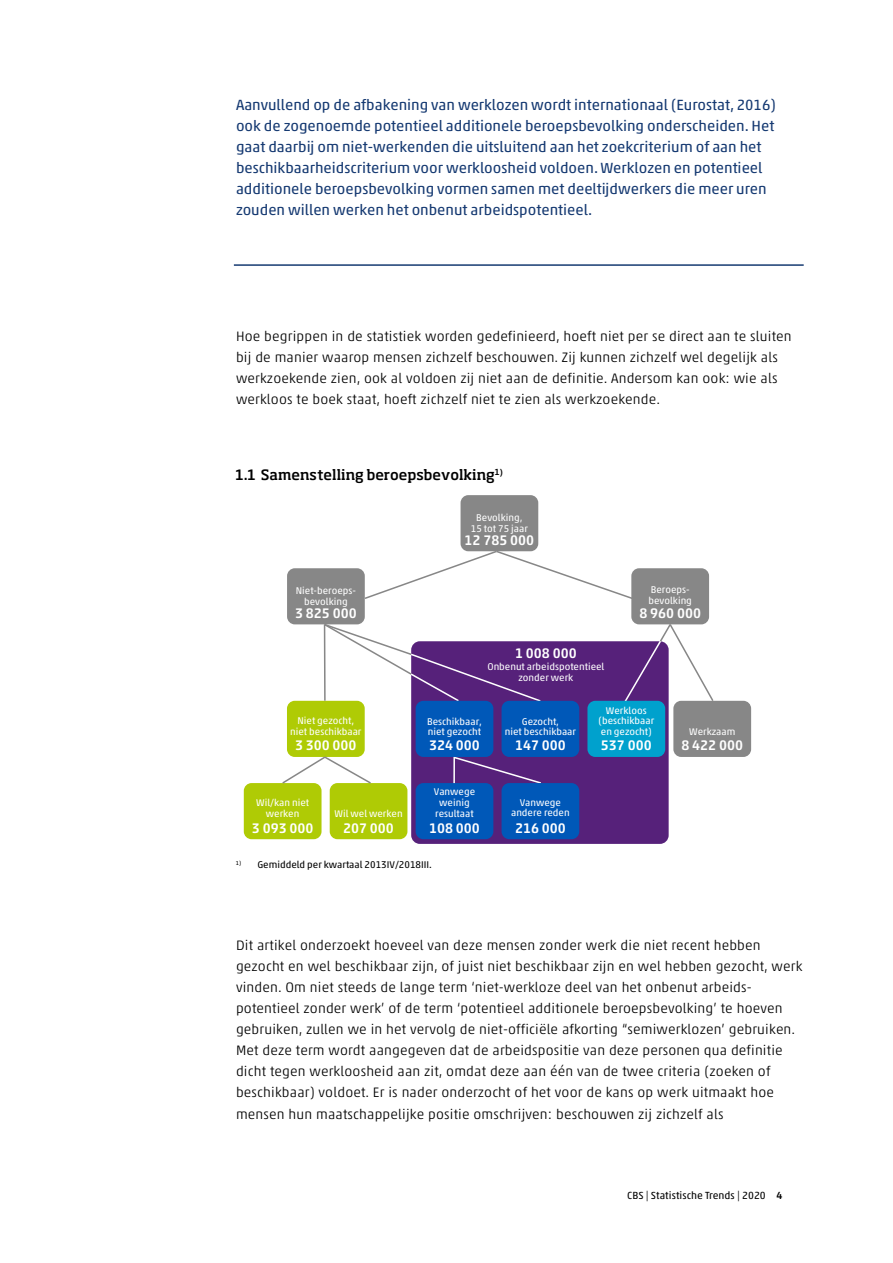
<style>
.page{position:relative;width:893px;height:1263px;background:#fff}
.page>*{position:absolute;margin:0;border:0;box-sizing:border-box;transform-origin:0 0}
.t1{font:15px/21px "Akko Pro";color:#163a72}
.t2{font:500 14.1px "Akko Pro";color:#fff}
.t3{font:500 14.1px "Soho Pro";color:#000}
.t4{font:300 13.8px/21px "Akko Pro";letter-spacing:.01em;color:#000}
.t5{font:10.5px "Akko Pro";letter-spacing:.005em;color:#000}
.t6{font:9.9px/10.6px "Akko Pro";color:#fff;text-align:center}
.t7{font:9.9px "Akko Pro";color:#000}
.s1{font-weight:500}
</style>
<div class="page">
<hr style="left:234px;top:264px;width:570px;height:2px;background:#163a72">
<div style="left:411px;top:641px;width:258px;height:203px;background:#56217a;border-radius:9px"></div>
<div style="left:244px;top:783px;width:78px;height:56px;background:#afcb05;border-radius:8px"></div>
<div style="left:287px;top:701px;width:78px;height:56px;background:#afcb05;border-radius:8px"></div>
<div style="left:330px;top:783px;width:77px;height:56px;background:#afcb05;border-radius:8px"></div>
<svg style="left:365px;top:549px;width:266px;height:50px"></svg>
<svg style="left:281px;top:755px;width:92px;height:30px"></svg>
<svg style="left:453px;top:755px;width:88px;height:30px"></svg>
<svg style="left:322px;top:622px;width:219px;height:96px"></svg>
<svg style="left:623px;top:622px;width:92px;height:82px"></svg>
<div style="left:287px;top:568px;width:78px;height:56px;background:#878787;border-radius:8px"></div>
<div style="left:631px;top:568px;width:78px;height:56px;background:#878787;border-radius:8px"></div>
<div style="left:461px;top:495px;width:77px;height:56px;background:#878787;border-radius:8px"></div>
<div style="left:673px;top:701px;width:78px;height:56px;background:#878787;border-radius:8px"></div>
<div style="left:502px;top:783px;width:77px;height:56px;background:#0058b8;border-radius:8px"></div>
<div style="left:416px;top:783px;width:77px;height:56px;background:#0058b8;border-radius:8px"></div>
<div style="left:502px;top:701px;width:77px;height:56px;background:#0058b8;border-radius:8px"></div>
<div style="left:416px;top:701px;width:77px;height:56px;background:#0058b8;border-radius:8px"></div>
<div style="left:587px;top:701px;width:78px;height:56px;background:#00a1cd;border-radius:8px"></div>
<p class="t1" style="left:236px;top:94px;width:541px">Aanvullend op de afbakening van werklozen wordt internationaal (Eurostat, 2016) ook de zogenoemde potentieel additionele beroepsbevolking onderscheiden. Het gaat daarbij om niet-werkenden die uitsluitend aan het zoekcriterium of aan het beschikbaarheidscriterium voor werkloosheid voldoen. Werklozen en potentieel additionele beroepsbevolking vormen samen met deeltijdwerkers die meer uren zouden willen werken het onbenut arbeidspotentieel.</p>
<p class="t4" style="left:236px;top:326px;width:557px">Hoe begrippen in de statistiek worden gedefinieerd, hoeft niet per se direct aan te sluiten bij de manier waarop mensen zichzelf beschouwen. Zij kunnen zichzelf wel degelijk als werkzoekende zien, ook al voldoen zij niet aan de definitie. Andersom kan ook: wie als werkloos te boek staat, hoeft zichzelf niet te zien als werkzoekende.</p>
<p class="t3" style="left:235px;top:465px;width:269px">1.1 Samenstelling beroepsbevolking<sup>1)</sup></p>
<p class="t6" style="left:471px;top:512px;width:59px">Bevolking,<br>15 tot 75 jaar</p>
<p class="t2" style="left:465px;top:531px;width:71px">12 785 000</p>
<p class="t6" style="left:296px;top:585px;width:62px">Niet-beroeps&shy;bevolking</p>
<p class="t2" style="left:295px;top:604px;width:63px">3 825 000</p>
<p class="t6" style="left:648px;top:585px;width:45px;text-align:left">Beroeps&shy;bevolking</p>
<p class="t2" style="left:639px;top:604px;width:63px">8 960 000</p>
<p class="t2" style="left:515px;top:644px;width:63px">1 008 000</p>
<p class="t6" style="left:487px;top:661px;width:119px">Onbenut arbeidspotentieel zonder werk</p>
<p class="t6" style="left:290px;top:715px;width:73px">Niet gezocht, niet beschikbaar</p>
<p class="t6" style="left:427px;top:716px;width:56px;text-align:left">Beschikbaar, niet gezocht</p>
<p class="t6" style="left:505px;top:716px;width:73px">Gezocht,<br>niet beschikbaar</p>
<p class="t6" style="left:598px;top:705px;width:57px">Werkloos (beschikbaar en gezocht)</p>
<p class="t6" style="left:689px;top:726px;width:48px">Werkzaam</p>
<p class="t2" style="left:295px;top:737px;width:63px">3 300 000</p>
<p class="t2" style="left:429px;top:737px;width:52px">324 000</p>
<p class="t2" style="left:515px;top:737px;width:52px">147 000</p>
<p class="t2" style="left:601px;top:737px;width:52px">537 000</p>
<p class="t2" style="left:681px;top:737px;width:63px">8 422 000</p>
<p class="t6" style="left:256px;top:797px;width:54px">Wil/kan niet werken</p>
<p class="t6" style="left:335px;top:808px;width:70px">Wil wel werken</p>
<p class="t6" style="left:434px;top:787px;width:43px">Vanwege weinig resultaat</p>
<p class="t6" style="left:511px;top:797px;width:60px">Vanwege andere reden</p>
<p class="t2" style="left:252px;top:819px;width:63px">3 093 000</p>
<p class="t2" style="left:343px;top:819px;width:52px">207 000</p>
<p class="t2" style="left:429px;top:819px;width:52px">108 000</p>
<p class="t2" style="left:515px;top:819px;width:52px">216 000</p>
<p class="t7" style="left:236px;top:859px;width:198px"><sup>1)</sup> Gemiddeld per kwartaal 2013IV/2018III.</p>
<p class="t4" style="left:236px;top:935px;width:568px">Dit artikel onderzoekt hoeveel van deze mensen zonder werk die niet recent hebben gezocht en wel beschikbaar zijn, of juist niet beschikbaar zijn en wel hebben gezocht, werk vinden. Om niet steeds de lange term ‘niet-werkloze deel van het onbenut arbeids&shy;potentieel zonder werk’ of de term ‘potentieel additionele beroepsbevolking’ te hoeven gebruiken, zullen we in het vervolg de niet-officiële afkorting “semiwerklozen’ gebruiken.<br>Met deze term wordt aangegeven dat de arbeidspositie van deze personen qua definitie dicht tegen werkloosheid aan zit, omdat deze aan één van de twee criteria (zoeken of beschikbaar) voldoet. Er is nader onderzocht of het voor de kans op werk uitmaakt hoe mensen hun maatschappelijke positie omschrijven: beschouwen zij zichzelf als</p>
<p class="t5" style="left:627px;top:1189px;width:157px">CBS | Statistische Trends | 2020 <span class="s1">4</span></p>
</div>
